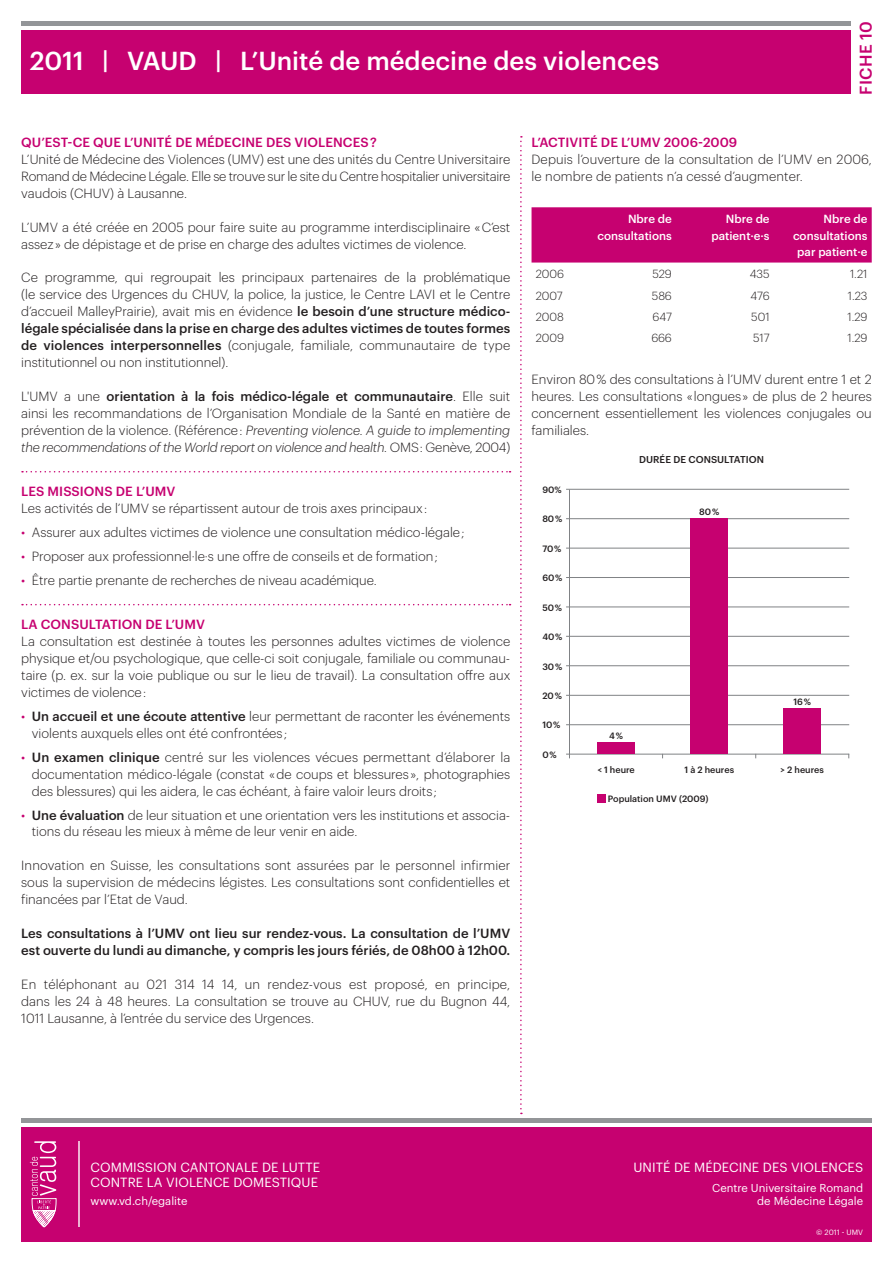
<style>
.page{position:relative;width:893px;height:1263px;background:#fff}
.page>*{position:absolute;margin:0;border:0;box-sizing:border-box;transform-origin:0 0}
.t1{font:500 25.5px "Graphik";color:#fff}
.t2{font:500 16.65px "Graphik";color:#c60170}
.t3{font:300 13.05px/17px "Graphik";color:#231f20;text-align:justify}
.t4{font:500 13.05px/17px "Graphik";color:#231f20}
.t5{font:500 13.05px "Graphik";letter-spacing:.005em;color:#c60170}
.t6{font:13.05px/15.6px "Graphik";letter-spacing:.005em;color:#fff}
.t7{font:500 11.55px/16.5px "Graphik";color:#fff;text-align:right}
.t8{font:300 11.55px "Graphik";letter-spacing:-.005em;color:#231f20}
.t9{font:11.25px/13.5px "Graphik";color:#fff;text-align:right}
.t10{font:500 9.75px "Graphik";color:#231f20}
.t11{font:500 9px "Graphik";color:#231f20}
.t12{font:7.5px "Graphik";color:#fff}
.s1{font-weight:500}
.s2{font-style:italic}
.s3{color:#c60170}
</style>
<div class="page">
<div style="left:21px;top:21px;width:829px;height:5px;background:#939598"></div>
<div style="left:21px;top:30px;width:829px;height:64px;background:#c60170"></div>
<div style="left:21px;top:1118px;width:851px;height:5px;background:#939598"></div>
<div style="left:21px;top:1127px;width:851px;height:115px;background:#c60170"></div>
<svg style="left:22px;top:471px;width:488px;height:1px"></svg>
<svg style="left:22px;top:604px;width:488px;height:1px"></svg>
<hr style="left:79px;top:1141px;width:1px;height:86px;background:#fff">
<svg style="left:30px;top:1141px;width:27px;height:86px"></svg>
<svg style="left:520px;top:136px;width:2px;height:978px"></svg>
<div style="left:531px;top:207px;width:341px;height:56px;background:#c60170"></div>
<hr style="left:566px;top:489px;width:283px;height:1px;background:#808285">
<hr style="left:566px;top:518px;width:283px;height:1px;background:#808285">
<hr style="left:566px;top:548px;width:283px;height:1px;background:#808285">
<hr style="left:566px;top:577px;width:283px;height:1px;background:#808285">
<hr style="left:566px;top:606px;width:283px;height:1px;background:#808285">
<hr style="left:566px;top:636px;width:283px;height:1px;background:#808285">
<hr style="left:566px;top:665px;width:283px;height:1px;background:#808285">
<hr style="left:566px;top:695px;width:283px;height:1px;background:#808285">
<hr style="left:566px;top:724px;width:283px;height:1px;background:#808285">
<hr style="left:566px;top:754px;width:283px;height:1px;background:#808285">
<hr style="left:569px;top:489px;width:1px;height:269px;background:#808285">
<div style="left:597px;top:794px;width:9px;height:9px;background:#c60170"></div>
<div style="left:597px;top:742px;width:38px;height:12px;background:#c60170"></div>
<div style="left:783px;top:708px;width:38px;height:46px;background:#c60170"></div>
<div style="left:691px;top:518px;width:37px;height:236px;background:#c60170"></div>
<h1 class="t1" style="left:30px;top:41px;width:631px">2011 | Vaud | L’Unité de médecine des violences</h1>
<p class="t2" style="left:853px;top:95px;width:75px;rotate:-90deg">FICHE 10</p>
<p class="t5" style="left:21px;top:132px;width:357px">Qu’est-ce que l’Unité de Médecine des Violences ?</p>
<p class="t3" style="left:21px;top:150px;width:491px">L’Unité de Médecine des Violences (UMV) est une des unités du Centre Universitaire Romand de Médecine Légale. Elle se trouve sur le site du Centre hospitalier universitaire vaudois (CHUV) à Lausanne.</p>
<p class="t3" style="left:21px;top:217px;width:490px">L’UMV a été créée en 2005 pour faire suite au programme interdisciplinaire « C’est assez » de dépistage et de prise en charge des adultes victimes de violence.</p>
<p class="t3" style="left:21px;top:268px;width:491px">Ce programme, qui regroupait les principaux partenaires de la problématique (le service des Urgences du CHUV, la police, la justice, le Centre LAVI et le Centre d’accueil MalleyPrairie), avait mis en évidence <span class="s1">le besoin d’une structure médico&shy;légale spécialisée dans la prise en charge des adultes victimes de toutes formes de violences interpersonnelles</span> (conjugale, familiale, communautaire de type institutionnel ou non institutionnel).</p>
<p class="t3" style="left:21px;top:387px;width:490px">L'UMV a une <span class="s1">orientation à la fois médico-légale et communautaire</span>. Elle suit ainsi les recommandations de l’Organisation Mondiale de la Santé en matière de prévention de la violence. (Référence : <span class="s2">Preventing violence. A guide to implementing the recommendations of the World report on violence and health.</span> OMS : Genève, 2004)</p>
<p class="t5" style="left:21px;top:481px;width:156px">Les m issions de l’UMV</p>
<p class="t3" style="left:21px;top:499px;width:407px">Les activités de l’UMV se répartissent autour de trois axes principaux :</p>
<p class="t3" style="left:21px;top:523px;width:445px"><span class="s3">•</span> Assurer aux adultes victimes de violence une consultation médico-légale ;</p>
<p class="t3" style="left:21px;top:547px;width:418px"><span class="s3">•</span> Proposer aux professionnel∙le∙s une offre de conseils et de formation ;</p>
<p class="t3" style="left:21px;top:571px;width:357px"><span class="s3">•</span> Être partie prenante de recherches de niveau académique.</p>
<p class="t5" style="left:21px;top:614px;width:185px">La consultation de l’UMV</p>
<p class="t3" style="left:21px;top:632px;width:491px">La consultation est destinée à toutes les personnes adultes victimes de violence physique et/ou psychologique, que celle-ci soit conjugale, familiale ou communau&shy;taire (p. ex. sur la voie publique ou sur le lieu de travail). La consultation offre aux victimes de violence :</p>
<p class="t3" style="left:32px;top:706px;width:480px;text-indent:-11px"><span class="s3">•</span> <span class="s1">Un accueil et une écoute attentive</span> leur permettant de raconter les événements violents auxquels elles ont été confrontées ;</p>
<p class="t3" style="left:32px;top:747px;width:480px;text-indent:-11px"><span class="s3">•</span> <span class="s1">Un examen clinique</span> centré sur les violences vécues permettant d’élaborer la documentation médico-légale (constat « de coups et blessures », photographies des blessures) qui les aidera, le cas échéant, à faire valoir leurs droits ;</p>
<p class="t3" style="left:32px;top:805px;width:480px;text-indent:-11px"><span class="s3">•</span> <span class="s1">Une évaluation</span> de leur situation et une orientation vers les institutions et associa&shy;tions du réseau les mieux à même de leur venir en aide.</p>
<p class="t3" style="left:21px;top:856px;width:491px">Innovation en Suisse, les consultations sont assurées par le personnel infirmier sous la supervision de médecins légistes. Les consultations sont confidentielles et financées par l’Etat de Vaud.</p>
<p class="t4" style="left:21px;top:924px;width:491px">Les consultations à l’UMV ont lieu sur rendez-vous. La consultation de l’UMV est ouverte du lundi au dimanche, y compris les jours fériés, de 08h00 à 12h00.</p>
<p class="t3" style="left:21px;top:975px;width:490px">En téléphonant au 021 314 14 14, un rendez-vous est proposé, en principe, dans les 24 à 48 heures. La consultation se trouve au CHUV, rue du Bugnon 44, 1011 Lausanne, à l’entrée du service des Urgences.</p>
<p class="t5" style="left:532px;top:132px;width:207px">L’activité de l’umv 2006-2009</p>
<p class="t3" style="left:532px;top:150px;width:342px">Depuis l’ouverture de la consultation de l’UMV en 2006, le nombre de patients n’a cessé d’augmenter.</p>
<p class="t7" style="left:597px;top:210px;width:76px">N bre de consultations</p>
<p class="t7" style="left:711px;top:210px;width:60px">N bre de patient∙e∙s</p>
<p class="t7" style="left:793px;top:210px;width:76px">N bre de consultations par patient∙e</p>
<p class="t8" style="left:536px;top:266px;width:30px">2006</p>
<p class="t8" style="left:652px;top:266px;width:21px">529</p>
<p class="t8" style="left:750px;top:266px;width:21px">435</p>
<p class="t8" style="left:850px;top:266px;width:19px">1.21</p>
<p class="t8" style="left:536px;top:287px;width:28px">2007</p>
<p class="t8" style="left:652px;top:287px;width:21px">586</p>
<p class="t8" style="left:750px;top:287px;width:21px">476</p>
<p class="t8" style="left:848px;top:287px;width:21px">1.23</p>
<p class="t8" style="left:536px;top:308px;width:29px">2008</p>
<p class="t8" style="left:653px;top:308px;width:21px">647</p>
<p class="t8" style="left:751px;top:308px;width:20px">501</p>
<p class="t8" style="left:848px;top:308px;width:21px">1.29</p>
<p class="t8" style="left:536px;top:330px;width:30px">2009</p>
<p class="t8" style="left:651px;top:330px;width:22px">666</p>
<p class="t8" style="left:753px;top:330px;width:18px">517</p>
<p class="t8" style="left:848px;top:330px;width:21px">1.29</p>
<p class="t3" style="left:532px;top:370px;width:342px">Environ 80 % des consultations à l’UMV durent entre 1 et 2 heures. Les consultations « longues » de plus de 2 heures concernent essentiellement les violences conjugales ou familiales.</p>
<p class="t11" style="left:542px;top:483px;width:21px">90%</p>
<p class="t11" style="left:542px;top:512px;width:21px">80 %</p>
<p class="t11" style="left:542px;top:542px;width:21px">70 %</p>
<p class="t11" style="left:542px;top:571px;width:22px">60 %</p>
<p class="t11" style="left:542px;top:600px;width:21px">50 %</p>
<p class="t11" style="left:542px;top:630px;width:22px">40 %</p>
<p class="t11" style="left:542px;top:659px;width:22px">30 %</p>
<p class="t11" style="left:542px;top:689px;width:21px">20 %</p>
<p class="t11" style="left:542px;top:718px;width:20px">10 %</p>
<p class="t11" style="left:542px;top:748px;width:16px">0 %</p>
<p class="t10" style="left:639px;top:452px;width:127px">Durée de consultation</p>
<p class="t11" style="left:609px;top:729px;width:15px">4 %</p>
<p class="t11" style="left:699px;top:505px;width:21px">80 %</p>
<p class="t11" style="left:793px;top:695px;width:19px">16 %</p>
<p class="t11" style="left:597px;top:763px;width:39px">&lt; 1 heure</p>
<p class="t11" style="left:684px;top:763px;width:51px">1 à 2 heures</p>
<p class="t11" style="left:780px;top:763px;width:45px">&gt; 2 heures</p>
<p class="t11" style="left:608px;top:792px;width:102px">Population UMV (2009)</p>
<p class="t6" style="left:91px;top:1158px;width:231px">COMMISSION CANTONALE DE LUTTE<br>CONTRE LA VIOLENCE DOMESTIQUE</p>
<p class="t9" style="left:91px;top:1193px;width:98px">WWW.VD.CH/EGALITE</p>
<p class="t6" style="left:633px;top:1158px;width:9px">UNIT</p>
<p class="t6" style="left:663px;top:1158px;width:59px">É DE MÉDECINE</p>
<p class="t6" style="left:763px;top:1158px;width:9px">DES</p>
<p class="t6" style="left:791px;top:1158px;width:9px">VIOLENCES</p>
<p class="t9" style="left:712px;top:1180px;width:153px">CENTRE U NIVERSITAIRE ROMAND<br>DE MÉDECINE LÉGALE</p>
<p class="t12" style="left:816px;top:1227px;width:37px">© 2011 - UMV</p>
</div>
